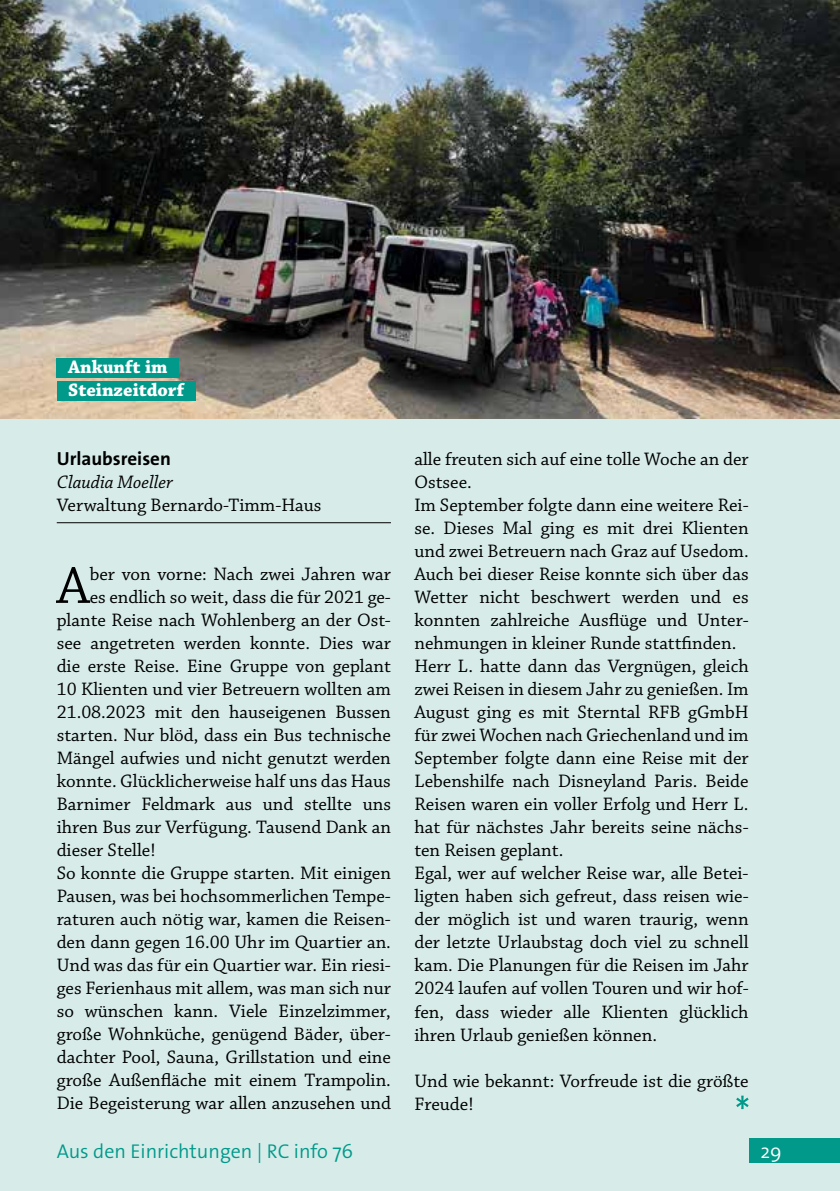
<style>
.page{position:relative;width:840px;height:1191px;background:#fff}
.page>*{position:absolute;margin:0;border:0;box-sizing:border-box;transform-origin:0 0}
.t1{font:54.4px "Chaparral Pro";color:#000}
.t2{font:300 20px "The Sans Os F";color:#00998a}
.t3{font:300 20px "The Sans Os F";color:#fff}
.t4{font:19px/23px "Chaparral Pro";color:#000}
.t5{font:700 19px/23px "Chaparral Pro";color:#fff}
.t6{font:italic 19px "Chaparral Pro";color:#000}
.t7{font:700 19px "The Sans Os F";color:#000}
</style>
<div class="page">
<div style="left:0;top:0;width:839px;height:1191px;background:#d7ece9"></div>
<div style="left:748px;top:1138px;width:91px;height:24px;background:#00998a"></div>
<img style="left:0;top:0;width:839px;height:419px">
<svg style="left:736px;top:1095px;width:12px;height:14px"></svg>
<div style="left:57px;top:359px;width:122px;height:19px;background:#00998a"></div>
<div style="left:57px;top:382px;width:138px;height:19px;background:#00998a"></div>
<hr style="left:57px;top:522px;width:334px;height:1px;background:#000">
<p class="t5" style="left:68px;top:356px;width:118px">Ankunft im<br>Steinzeitdorf</p>
<p class="t7" style="left:57px;top:446px;width:116px">Urlaubsreisen</p>
<p class="t6" style="left:57px;top:471px;width:118px">Claudia Moeller</p>
<p class="t4" style="left:57px;top:494px;width:266px">Verwaltung Bernardo-Timm-Haus</p>
<h1 class="t1" style="left:57px;top:555px;width:34px">A</h1>
<p class="t4" style="left:90px;top:563px;width:302px">ber von vorne: Nach zwei Jahren war</p>
<p class="t4" style="left:90px;top:586px;width:302px">es endlich so weit, dass die für 2021 ge-</p>
<p class="t4" style="left:57px;top:609px;width:335px">plante Reise nach Wohlenberg an der Ost-</p>
<p class="t4" style="left:57px;top:632px;width:335px">see angetreten werden konnte. Dies war</p>
<p class="t4" style="left:57px;top:655px;width:335px">die erste Reise. Eine Gruppe von geplant</p>
<p class="t4" style="left:57px;top:678px;width:335px">10 Klienten und vier Betreuern wollten am</p>
<p class="t4" style="left:57px;top:701px;width:335px">21.08.2023 mit den hauseigenen Bussen</p>
<p class="t4" style="left:57px;top:724px;width:335px">starten. Nur blöd, dass ein Bus technische</p>
<p class="t4" style="left:57px;top:747px;width:335px">Mängel aufwies und nicht genutzt werden</p>
<p class="t4" style="left:57px;top:770px;width:335px">konnte. Glücklicherweise half uns das Haus</p>
<p class="t4" style="left:57px;top:793px;width:335px">Barnimer Feldmark aus und stellte uns</p>
<p class="t4" style="left:57px;top:816px;width:335px">ihren Bus zur Verfügung. Tausend Dank an</p>
<p class="t4" style="left:57px;top:839px;width:100px">dieser Stelle!</p>
<p class="t4" style="left:57px;top:862px;width:335px">So konnte die Gruppe starten. Mit einigen</p>
<p class="t4" style="left:57px;top:885px;width:335px">Pausen, was bei hochsommerlichen Tempe-</p>
<p class="t4" style="left:57px;top:908px;width:335px">raturen auch nötig war, kamen die Reisen-</p>
<p class="t4" style="left:57px;top:931px;width:335px">den dann gegen 16.00 Uhr im Quartier an.</p>
<p class="t4" style="left:57px;top:954px;width:335px">Und was das für ein Quartier war. Ein riesi-</p>
<p class="t4" style="left:57px;top:977px;width:335px">ges Ferienhaus mit allem, was man sich nur</p>
<p class="t4" style="left:57px;top:1000px;width:335px">so wünschen kann. Viele Einzelzimmer,</p>
<p class="t4" style="left:57px;top:1023px;width:335px">große Wohnküche, genügend Bäder, über-</p>
<p class="t4" style="left:57px;top:1046px;width:335px">dachter Pool, Sauna, Grillstation und eine</p>
<p class="t4" style="left:57px;top:1069px;width:335px">große Außenfläche mit einem Trampolin.</p>
<p class="t4" style="left:57px;top:1092px;width:335px">Die Begeisterung war allen anzusehen und</p>
<p class="t4" style="left:414px;top:448px;width:335px">alle freuten sich auf eine tolle Woche an der Ostsee.<br>Im September folgte dann eine weitere Rei&shy;se. Dieses Mal ging es mit drei Klienten und zwei Betreuern nach Graz auf Usedom.<br>Auch bei dieser Reise konnte sich über das Wetter nicht beschwert werden und es konnten zahlreiche Ausflüge und Unter&shy;nehmungen in kleiner Runde stattfinden.<br>Herr L. hatte dann das Vergnügen, gleich zwei Reisen in diesem Jahr zu genießen. Im August ging es mit Sterntal RFB gGmbH für zwei Wochen nach Griechenland und im September folgte dann eine Reise mit der Lebenshilfe nach Disneyland Paris. Beide Reisen waren ein voller Erfolg und Herr L. hat für nächstes Jahr bereits seine nächs&shy;ten Reisen geplant.<br>Egal, wer auf welcher Reise war, alle Betei&shy;ligten haben sich gefreut, dass reisen wie&shy;der möglich ist und waren traurig, wenn der letzte Urlaubstag doch viel zu schnell kam. Die Planungen für die Reisen im Jahr 2024 laufen auf vollen Touren und wir hof&shy;fen, dass wieder alle Klienten glücklich ihren Urlaub genießen können.</p>
<p class="t4" style="left:414px;top:1069px;width:335px">Und wie bekannt: Vorfreude ist die größte<br>Freude!</p>
<p class="t2" style="left:57px;top:1138px;width:298px">Aus den Einrichtungen | RC info 76</p>
<p class="t3" style="left:760px;top:1138px;width:23px">29</p>
</div>
